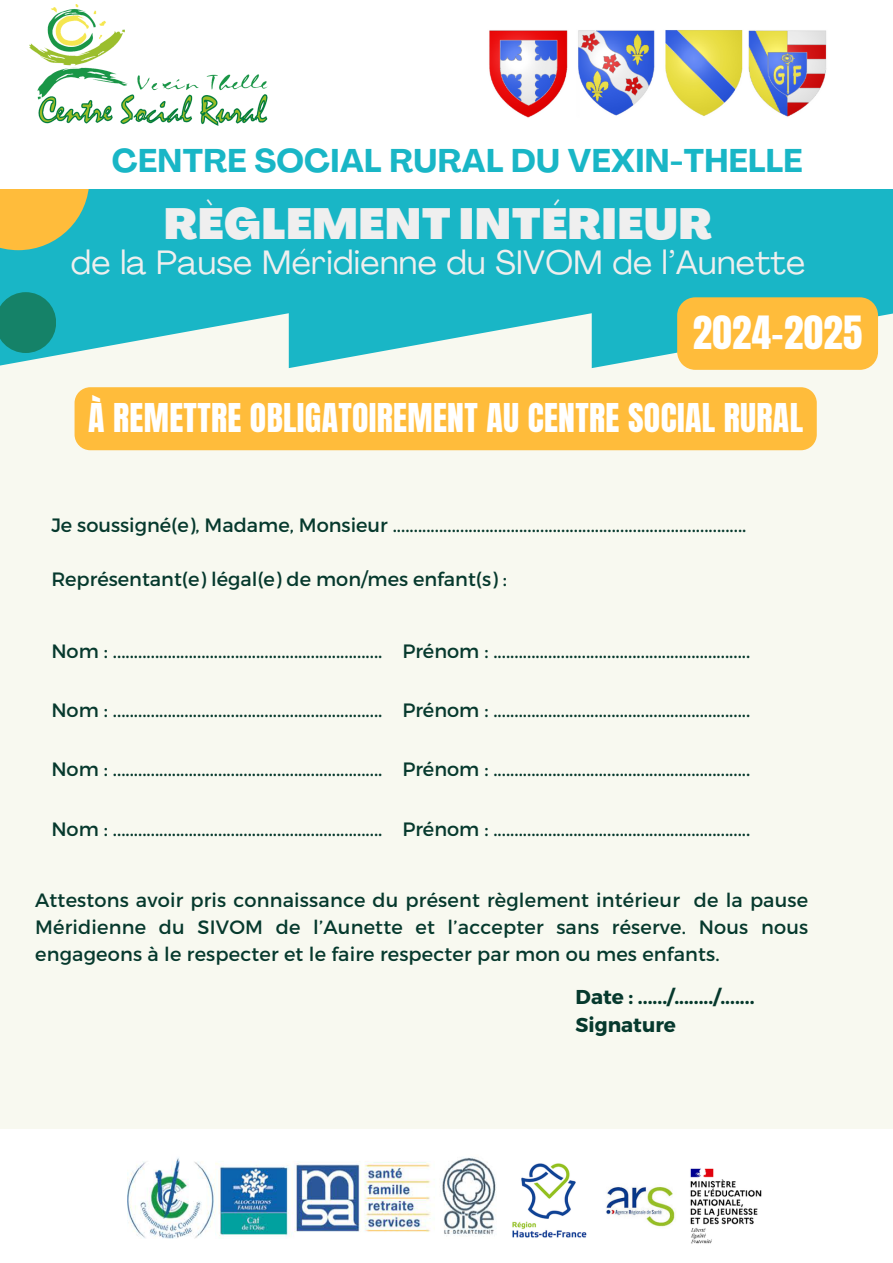
<style>
.page{position:relative;width:893px;height:1263px;background:#f8f9f0}
.page>*{position:absolute;margin:0;border:0;box-sizing:border-box;transform-origin:0 0}
.t1{font:900 42.9px "Agrandir";letter-spacing:.01em;color:#efefef}
.t2{font:39px "Anton";letter-spacing:.01em;color:#fff}
.t3{font:33.75px "Anton";letter-spacing:.01em;color:#fff}
.t4{font:33.38px "Agrandir";letter-spacing:.01em;color:#efefef}
.t5{font:700 32.4px "Agrandir";letter-spacing:.01em;color:#19b6c6}
.t6{font:700 20.02px/27.6px "Montserrat";color:#06392d}
.t7{font:19.27px/27px "Montserrat";color:#06392d;text-align:justify}
</style>
<div class="page">
<div style="left:75px;top:387px;width:741px;height:63px;background:#ffbc3b"></div>
<div style="left:0;top:1129px;width:893px;height:134px;background:#fff"></div>
<img style="left:127px;top:1157px;width:369px;height:81px">
<img style="left:512px;top:1163px;width:75px;height:75px">
<img style="left:606px;top:1186px;width:70px;height:41px">
<img style="left:690px;top:1168px;width:72px;height:76px">
<svg style="left:0;top:189px;width:893px;height:179px;background:#36becb"></svg>
<svg style="left:0;top:292px;width:56px;height:61px;background:#158b78"></svg>
<svg style="left:0;top:189px;width:89px;height:61px;background:#d2ba56"></svg>
<div style="left:0;top:0;width:893px;height:189px;background:#fff"></div>
<img style="left:29px;top:4px;width:239px;height:122px">
<img style="left:489px;top:30px;width:338px;height:88px">
<div style="left:677px;top:297px;width:201px;height:73px;background:#ffbc3b"></div>
<p class="t5" style="left:112px;top:147px;width:692px">CENTRE SOCIAL RURAL DU VEXIN-THELLE</p>
<h1 class="t1" style="left:164px;top:206px;width:550px">RÈGLEMENT INTÉRIEUR</h1>
<h3 class="t4" style="left:71px;top:249px;width:736px">de la Pause Méridienne du SIVOM de l’Aunette</h3>
<p class="t2" style="left:693px;top:304px;width:171px">2024-2025</p>
<p class="t3" style="left:88px;top:394px;width:716px">À REMETTRE OBLIGATOIREMENT AU CENTRE SOCIAL RURAL</p>
<p class="t7" style="left:51px;top:511px;width:696px">Je soussigné(e), Madame, Monsieur ....................................................................................</p>
<p class="t7" style="left:51px;top:565px;width:457px">Représentant(e) légal(e) de mon/mes enfant(s) :</p>
<h3 class="t7" style="left:51px;top:636px;width:700px">Nom : ................................................................ Prénom : .............................................................</h3>
<p class="t7" style="left:51px;top:695px;width:700px">Nom : ................................................................ Prénom : .............................................................</p>
<p class="t7" style="left:51px;top:755px;width:700px">Nom : ................................................................ Prénom : .............................................................</p>
<p class="t7" style="left:51px;top:814px;width:700px">Nom : ................................................................ Prénom : .............................................................</p>
<h2 class="t7" style="left:35px;top:886px;width:774px">Attestons avoir pris connaissance du présent règlement intérieur de la pause Méridienne du SIVOM de l’Aunette et l’accepter sans réserve. Nous nous engageons à le respecter et le faire respecter par mon ou mes enfants.</h2>
<h1 class="t6" style="left:575px;top:982px;width:180px">Date : ....../......../.......<br>Signature</h1>
</div>
